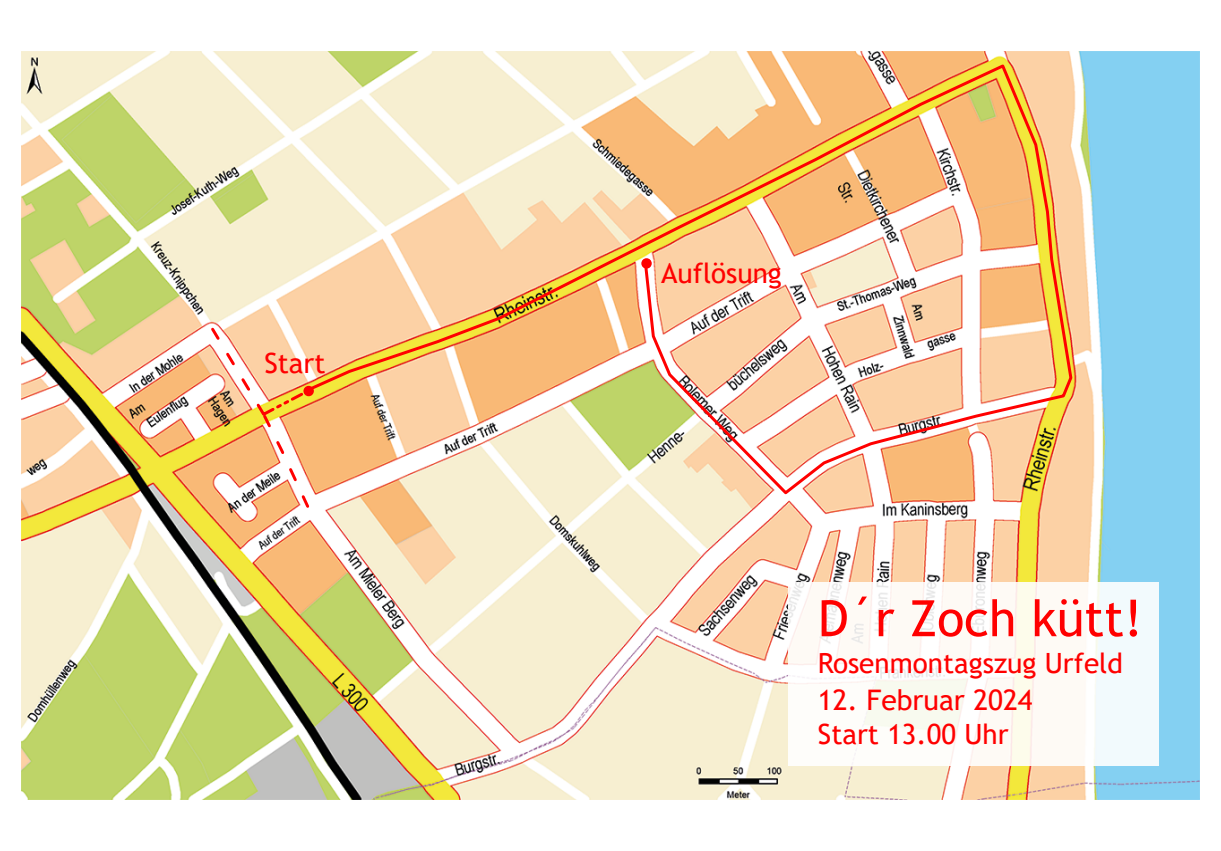
<style>
.page{position:relative;width:1221px;height:851px;background:#fff}
.page>*{position:absolute;margin:0;border:0;box-sizing:border-box;transform-origin:0 0}
.t1{font:50.1px "Trebuchet MS";color:#f00}
.t2{font:28.35px "Trebuchet MS";color:#f00}
.t3{font:27.9px "Trebuchet MS";color:#f00}
</style>
<div class="page">
<img style="left:21px;top:51px;width:1178px;height:748px">
<svg style="left:305px;top:62px;width:768px;height:434px"></svg>
<svg style="left:208px;top:325px;width:14px;height:17px"></svg>
<div style="left:642px;top:259px;width:9px;height:9px;background:#f00;border-radius:50%"></div>
<div style="left:641px;top:258px;width:10px;height:10px;border:1px solid #f00;border-radius:50%"></div>
<div style="left:304px;top:386px;width:9px;height:9px;background:#f00;border-radius:50%"></div>
<div style="left:303px;top:386px;width:11px;height:10px;border:1px solid #f00;border-radius:50%"></div>
<div style="left:788px;top:582px;width:370px;height:183px;background:#fefaf6"></div>
<svg style="left:299px;top:492px;width:12px;height:18px"></svg>
<svg style="left:223px;top:350px;width:83px;height:133px"></svg>
<p class="t3" style="left:264px;top:345px;width:62px">Start</p>
<p class="t3" style="left:661px;top:255px;width:122px">Auflösung</p>
<h1 class="t1" style="left:818px;top:586px;width:326px">D´r Zoch kütt!</h1>
<p class="t3" style="left:818px;top:645px;width:306px">Rosenmontagszug Urfeld</p>
<p class="t2" style="left:818px;top:682px;width:216px">12. Februar 2024</p>
<p class="t3" style="left:818px;top:716px;width:192px">Start 13.00 Uhr</p>
</div>
